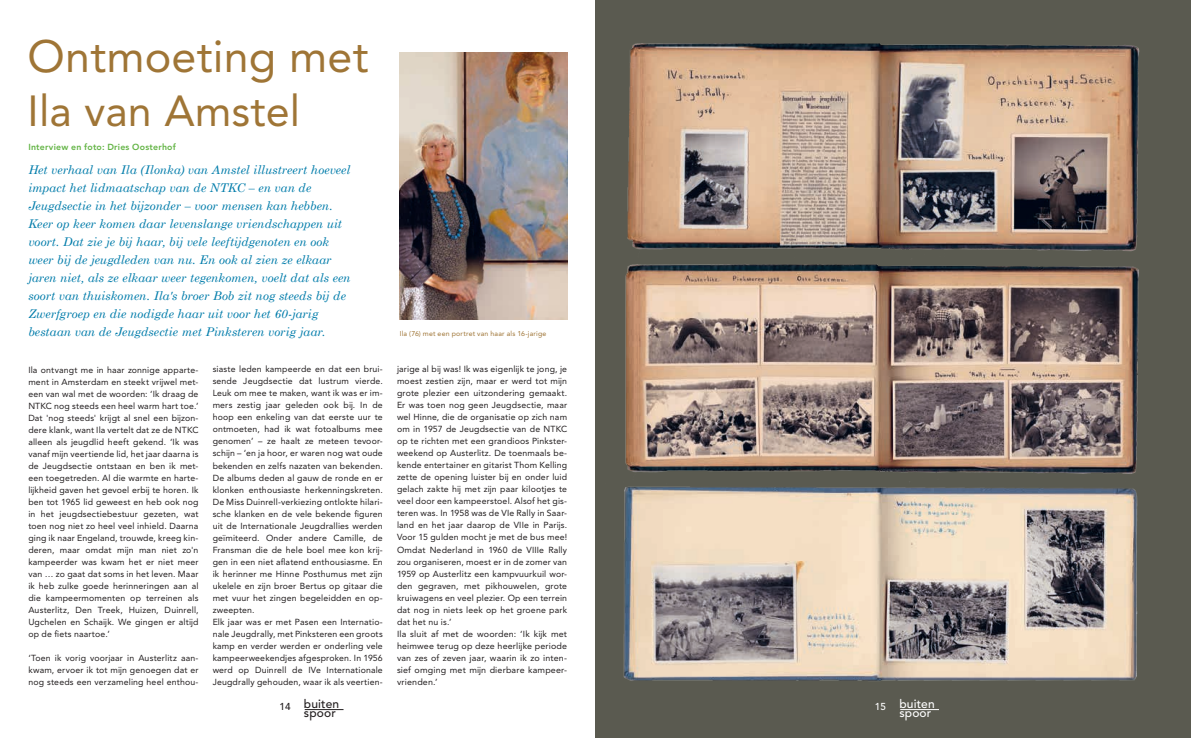
<style>
.page{position:relative;width:1191px;height:738px;background:#fff}
.page>*{position:absolute;margin:0;border:0;box-sizing:border-box;transform-origin:0 0}
.t1{font:44.8px "Avenir LT Pro";letter-spacing:.005em;color:#9f7536}
.t2{font:43.1px "Avenir LT Pro";letter-spacing:.005em;color:#9f7536}
.t3{font:italic 12px/18px "Century Schoolbook";color:#007caa}
.t4{font:500 12px/9px "Avenir LT Std";letter-spacing:.01em;color:#fff;text-align:right}
.t5{font:500 12px/9px "Avenir LT Std";letter-spacing:.01em;color:#231f20;text-align:right}
.t6{font:8.8px/12px "Avenir LT Pro";letter-spacing:.02em;color:#231f20;text-align:justify}
.t7{font:800 8.8px "Avenir LT Pro";letter-spacing:.025em;color:#63b445}
.t8{font:7px "Avenir LT Pro";letter-spacing:.025em;color:#9f7536}
</style>
<div class="page">
<div style="left:595px;top:0;width:596px;height:737px;background:#5a5a50"></div>
<hr style="left:900px;top:708px;width:39px;height:1px;background:#fff">
<hr style="left:305px;top:708px;width:38px;height:1px;background:#231f20">
<img style="left:627px;top:43px;width:513px;height:200px">
<img style="left:625px;top:243px;width:514px;height:231px">
<img style="left:623px;top:486px;width:515px;height:195px">
<img style="left:399px;top:53px;width:168px;height:266px">
<h1 class="t1" style="left:28px;top:29px;width:342px">Ontmoeting met</h1>
<h2 class="t2" style="left:28px;top:85px;width:274px">Ila van Amstel</h2>
<p class="t7" style="left:28px;top:142px;width:149px">Interview en foto: Dries Oosterhof</p>
<p class="t3" style="left:28px;top:160px;width:324px">Het verhaal van Ila (Ilonka) van Amstel illustreert hoeveel impact het lidmaatschap van de NTKC – en van de Jeugdsectie in het bijzonder – voor mensen kan hebben.<br>Keer op keer komen daar levenslange vriendschappen uit voort. Dat zie je bij haar, bij vele leeftijdgenoten en ook weer bij de jeugdleden van nu. En ook al zien ze elkaar jaren niet, als ze elkaar weer tegenkomen, voelt dat als een soort van thuiskomen. Ila's broer Bob zit nog steeds bij de Zwerfgroep en die nodigde haar uit voor het 60-jarig bestaan van de Jeugdsectie met Pinksteren vorig jaar.</p>
<p class="t8" style="left:400px;top:329px;width:148px">Ila (76) met een portret van haar als 16-jarige</p>
<p class="t6" style="left:28px;top:363px;width:172px">Ila ontvangt me in haar zonnige apparte&shy;ment in Amsterdam en steekt vrijwel met&shy;een van wal met de woorden: ‘Ik draag de NTKC nog steeds een heel warm hart toe.’ Dat 'nog steeds' krijgt al snel een bijzon&shy;dere klank, want Ila vertelt dat ze de NTKC alleen als jeugdlid heeft gekend. ‘Ik was vanaf mijn veertiende lid, het jaar daarna is de Jeugdsectie ontstaan en ben ik met&shy;een toegetreden. Al die warmte en harte&shy;lijkheid gaven het gevoel erbij te horen. Ik ben tot 1965 lid geweest en heb ook nog in het jeugdsectiebestuur gezeten, wat toen nog niet zo heel veel inhield. Daarna ging ik naar Engeland, trouwde, kreeg kin&shy;deren, maar omdat mijn man niet zo'n kampeerder was kwam het er niet meer van … zo gaat dat soms in het leven. Maar ik heb zulke goede herinneringen aan al die kampeermomenten op terreinen als Austerlitz, Den Treek, Huizen, Duinrell, Ugchelen en Schaijk. We gingen er altijd op de fiets naartoe.’</p>
<p class="t6" style="left:28px;top:651px;width:172px">‘Toen ik vorig voorjaar in Austerlitz aan&shy;kwam, ervoer ik tot mijn genoegen dat er nog steeds een verzameling heel enthou-</p>
<p class="t6" style="left:213px;top:363px;width:172px;text-align:left">siaste leden kampeerde en dat een brui&shy;sende Jeugdsectie dat lustrum vierde.<br>Leuk om mee te maken, want ik was er im&shy;mers zestig jaar geleden ook bij. In de hoop een enkeling van dat eerste uur te ontmoeten, had ik wat fotoalbums mee genomen’ – ze haalt ze meteen tevoor&shy;schijn – ‘en ja hoor, er waren nog wat oude bekenden en zelfs nazaten van bekenden.<br>De albums deden al gauw de ronde en er klonken enthousiaste herkenningskreten.<br>De Miss Duinrell-verkiezing ontlokte hilari&shy;sche klanken en de vele bekende figuren uit de Internationale Jeugdrallies werden geïmiteerd. Onder andere Camille, de Fransman die de hele boel mee kon krij&shy;gen in een niet aflatend enthousiasme. En ik herinner me Hinne Posthumus met zijn ukelele en zijn broer Bertus op gitaar die met vuur het zingen begeleidden en op&shy;zweepten.<br>Elk jaar was er met Pasen een Internatio&shy;nale Jeugdrally, met Pinksteren een groots kamp en verder werden er onderling vele kampeerweekendjes afgesproken. In 1956 werd op Duinrell de IVe Internationale Jeugdrally gehouden, waar ik als veertien-</p>
<p class="t6" style="left:397px;top:363px;width:172px;text-align:left">jarige al bij was! Ik was eigenlijk te jong, je moest zestien zijn, maar er werd tot mijn grote plezier een uitzondering gemaakt.<br>Er was toen nog geen Jeugdsectie, maar wel Hinne, die de organisatie op zich nam om in 1957 de Jeugdsectie van de NTKC op te richten met een grandioos Pinkster&shy;weekend op Austerlitz. De toenmaals be&shy;kende entertainer en gitarist Thom Kelling zette de opening luister bij en onder luid gelach zakte hij met zijn paar kilootjes te veel door een kampeerstoel. Alsof het gis&shy;teren was. In 1958 was de VIe Rally in Saar&shy;land en het jaar daarop de VIIe in Parijs.<br>Voor 15 gulden mocht je met de bus mee!<br>Omdat Nederland in 1960 de VIIIe Rally zou organiseren, moest er in de zomer van 1959 op Austerlitz een kampvuurkuil wor&shy;den gegraven, met pikhouwelen, grote kruiwagens en veel plezier. Op een terrein dat nog in niets leek op het groene park dat het nu is.’<br>Ila sluit af met de woorden: ‘Ik kijk met heimwee terug op deze heerlijke periode van zes of zeven jaar, waarin ik zo inten&shy;sief omging met mijn dierbare kampeer&shy;vrienden.’</p>
<h3 class="t5" style="left:279px;top:699px;width:61px"><sub>14</sub> buiten spoor</h3>
<h3 class="t4" style="left:875px;top:699px;width:61px"><sub>15</sub> buiten spoor</h3>
</div>
